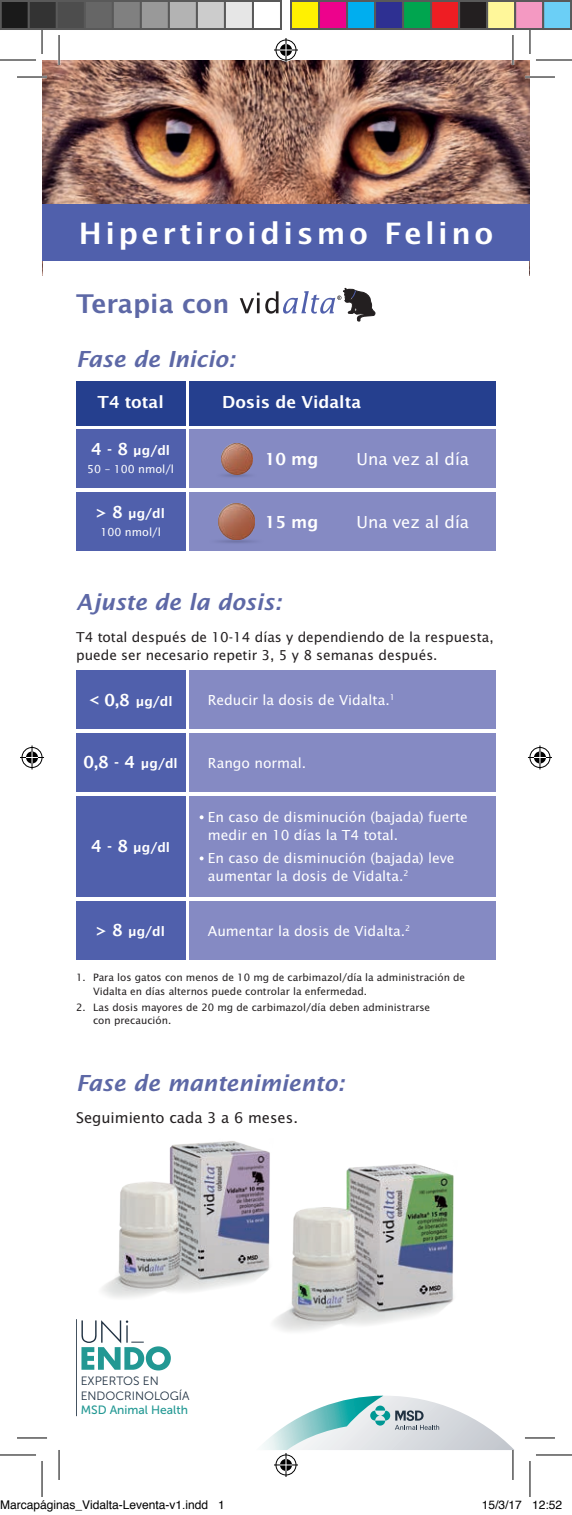
<style>
.page{position:relative;width:572px;height:1515px;background:#fff}
.page>*{position:absolute;margin:0;border:0;box-sizing:border-box;transform-origin:0 0}
.t1{font:600 32px "Lucida Sans AK";letter-spacing:.11em;color:#fff}
.t2{font:600 28px "Lucida Sans AK";color:#5d68a6}
.t3{font:italic 600 24px "Lucida Sans AK";color:#5d68a6}
.t4{font:600 18px "Lucida Sans AK";color:#fff}
.t5{font:18px "Lucida Sans AK";color:#fff}
.t6{font:16px "Lucida Sans AK";color:#231f20}
.t7{font:15px/18px "Lucida Sans AK";color:#fff}
.t8{font:14.8px/17.8px "Lucida Sans AK";color:#231f20}
.t9{font:600 14px "Lucida Sans AK";color:#fff}
.t10{font:12px "Helvetica";color:#000}
.t11{font:12px/14.4px "Museo Sans 300";color:#203142}
.t12{font:12px "Lucida Sans AK";color:#fff}
.t13{font:12px "Museo Sans 500";color:#229893}
.t14{font:11px/13.2px "Lucida Sans AK";color:#231f20}
.s1{font-size:18px}
.s2{font-size:14px}
</style>
<div class="page">
<img style="left:42px;top:60px;width:488px;height:215px">
<div style="left:43px;top:206px;width:486px;height:1248px;background:#fff"></div>
<div style="left:42px;top:205px;width:488px;height:56px;background:#5060ac"></div>
<div style="left:189px;top:733px;width:307px;height:58px;background:#858ac3"></div>
<div style="left:189px;top:796px;width:307px;height:101px;background:#858ac3"></div>
<div style="left:189px;top:901px;width:307px;height:58px;background:#858ac3"></div>
<div style="left:76px;top:381px;width:109px;height:44px;background:#253f8e"></div>
<div style="left:76px;top:670px;width:109px;height:59px;background:#5060ac"></div>
<div style="left:189px;top:670px;width:307px;height:59px;background:#858ac3"></div>
<div style="left:76px;top:733px;width:109px;height:58px;background:#5060ac"></div>
<div style="left:189px;top:429px;width:307px;height:59px;background:#858ac3"></div>
<div style="left:189px;top:492px;width:307px;height:58px;background:#858ac3"></div>
<div style="left:76px;top:429px;width:109px;height:59px;background:#5060ac"></div>
<div style="left:76px;top:492px;width:109px;height:58px;background:#5060ac"></div>
<div style="left:76px;top:796px;width:109px;height:101px;background:#5060ac"></div>
<div style="left:76px;top:901px;width:109px;height:58px;background:#5060ac"></div>
<svg style="left:199px;top:815px;width:4px;height:4px"></svg>
<svg style="left:199px;top:856px;width:4px;height:4px"></svg>
<div style="left:189px;top:381px;width:307px;height:44px;background:#253f8e"></div>
<img style="left:223px;top:474px;width:27px;height:3px">
<img style="left:102px;top:1141px;width:144px;height:157px">
<img style="left:246px;top:1145px;width:208px;height:187px">
<img style="left:221px;top:443px;width:31px;height:31px">
<img style="left:218px;top:503px;width:37px;height:37px">
<svg style="left:81px;top:1320px;width:90px;height:50px"></svg>
<hr style="left:76px;top:1319px;width:1px;height:97px;background:#203142">
<svg style="left:240px;top:293px;width:19px;height:20px"></svg>
<svg style="left:265px;top:288px;width:110px;height:33px"></svg>
<hr style="left:17px;top:76px;width:30px;height:2px;background:#fff">
<hr style="left:525px;top:76px;width:30px;height:2px;background:#fff">
<hr style="left:58px;top:35px;width:2px;height:30px;background:#fff">
<hr style="left:511px;top:35px;width:3px;height:30px;background:#fff">
<hr style="left:17px;top:77px;width:30px;height:1px;background:#000">
<hr style="left:525px;top:77px;width:30px;height:1px;background:#000">
<hr style="left:17px;top:1437px;width:30px;height:1px;background:#000">
<hr style="left:525px;top:1437px;width:30px;height:1px;background:#000">
<hr style="left:59px;top:35px;width:1px;height:30px;background:#000">
<hr style="left:59px;top:1450px;width:1px;height:30px;background:#000">
<hr style="left:512px;top:35px;width:1px;height:30px;background:#000">
<hr style="left:512px;top:1450px;width:1px;height:30px;background:#000">
<hr style="left:0;top:60px;width:36px;height:1px;background:#000">
<hr style="left:536px;top:60px;width:36px;height:1px;background:#000">
<hr style="left:0;top:1454px;width:36px;height:1px;background:#000">
<hr style="left:536px;top:1454px;width:36px;height:1px;background:#000">
<hr style="left:42px;top:18px;width:1px;height:36px;background:#000">
<hr style="left:42px;top:1461px;width:1px;height:36px;background:#000">
<hr style="left:529px;top:18px;width:1px;height:36px;background:#000">
<hr style="left:529px;top:1461px;width:1px;height:36px;background:#000">
<svg style="left:274px;top:38px;width:24px;height:24px"></svg>
<svg style="left:263px;top:1395px;width:251px;height:82px"></svg>
<svg style="left:20px;top:745px;width:24px;height:24px"></svg>
<svg style="left:528px;top:745px;width:24px;height:24px"></svg>
<div style="left:1px;top:1px;width:28px;height:28px;background:#1a1a1a"></div>
<div style="left:0;top:0;width:30px;height:30px;border:2px solid #595959"></div>
<div style="left:29px;top:1px;width:28px;height:28px;background:#333"></div>
<div style="left:28px;top:0;width:30px;height:30px;border:2px solid #595959"></div>
<div style="left:57px;top:1px;width:28px;height:28px;background:#4d4d4d"></div>
<div style="left:56px;top:0;width:30px;height:30px;border:2px solid #595959"></div>
<div style="left:85px;top:1px;width:28px;height:28px;background:#666"></div>
<div style="left:84px;top:0;width:30px;height:30px;border:2px solid #595959"></div>
<div style="left:113px;top:1px;width:28px;height:28px;background:#808080"></div>
<div style="left:112px;top:0;width:30px;height:30px;border:2px solid #595959"></div>
<div style="left:141px;top:1px;width:28px;height:28px;background:#999"></div>
<div style="left:140px;top:0;width:30px;height:30px;border:2px solid #595959"></div>
<div style="left:169px;top:1px;width:28px;height:28px;background:#b3b3b3"></div>
<div style="left:168px;top:0;width:30px;height:30px;border:2px solid #595959"></div>
<div style="left:197px;top:1px;width:28px;height:28px;background:#ccc"></div>
<div style="left:196px;top:0;width:30px;height:30px;border:2px solid #595959"></div>
<div style="left:225px;top:1px;width:28px;height:28px;background:#e6e6e6"></div>
<div style="left:224px;top:0;width:30px;height:30px;border:2px solid #595959"></div>
<div style="left:252px;top:0;width:30px;height:30px;border:2px solid #595959"></div>
<div style="left:291px;top:1px;width:28px;height:28px;background:#fff101"></div>
<div style="left:290px;top:0;width:30px;height:30px;border:2px solid #595959"></div>
<div style="left:319px;top:1px;width:28px;height:28px;background:#ed028c"></div>
<div style="left:318px;top:0;width:30px;height:30px;border:2px solid #595959"></div>
<div style="left:347px;top:1px;width:28px;height:28px;background:#00aeef"></div>
<div style="left:346px;top:0;width:30px;height:30px;border:2px solid #595959"></div>
<div style="left:375px;top:1px;width:28px;height:28px;background:#2e3092"></div>
<div style="left:374px;top:0;width:30px;height:30px;border:2px solid #595959"></div>
<div style="left:403px;top:1px;width:28px;height:28px;background:#00a54f"></div>
<div style="left:402px;top:0;width:30px;height:30px;border:2px solid #595959"></div>
<div style="left:431px;top:1px;width:28px;height:28px;background:#ee1d23"></div>
<div style="left:430px;top:0;width:30px;height:30px;border:2px solid #595959"></div>
<div style="left:459px;top:1px;width:28px;height:28px;background:#231f20"></div>
<div style="left:458px;top:0;width:30px;height:30px;border:2px solid #595959"></div>
<div style="left:487px;top:1px;width:28px;height:28px;background:#fff79a"></div>
<div style="left:486px;top:0;width:30px;height:30px;border:2px solid #595959"></div>
<div style="left:515px;top:1px;width:28px;height:28px;background:#f499c2"></div>
<div style="left:514px;top:0;width:30px;height:30px;border:2px solid #595959"></div>
<div style="left:543px;top:1px;width:28px;height:28px;background:#6bcff6"></div>
<div style="left:542px;top:0;width:30px;height:30px;border:2px solid #595959"></div>
<svg style="left:570px;top:0;width:2px;height:30px"></svg>
<h1 class="t1" style="left:79px;top:215px;width:416px">Hipertiroidismo Felino</h1>
<h2 class="t2" style="left:76px;top:288px;width:155px">Terapia con</h2>
<h3 class="t3" style="left:76px;top:345px;width:161px">Fase de Inicio:</h3>
<h3 class="t4" style="left:97px;top:392px;width:68px">T4 total</h3>
<p class="t9" style="left:91px;top:442px;width:80px"><span class="s1">4 - 8</span> µg/dl</p>
<p class="t12" style="left:87px;top:462px;width:88px">50 – 100 nmol/l</p>
<p class="t9" style="left:96px;top:505px;width:70px"><span class="s1">&gt; 8</span> µg/dl</p>
<p class="t12" style="left:100px;top:525px;width:62px">100 nmol/l</p>
<h3 class="t4" style="left:222px;top:392px;width:140px">Dosis de Vidalta</h3>
<h3 class="t4" style="left:265px;top:449px;width:55px">10 mg</h3>
<h3 class="t5" style="left:356px;top:449px;width:114px">Una vez al día</h3>
<h3 class="t4" style="left:265px;top:511px;width:55px">15 mg</h3>
<h3 class="t5" style="left:356px;top:512px;width:114px">Una vez al día</h3>
<h3 class="t3" style="left:76px;top:588px;width:207px">Ajuste de la dosis:</h3>
<h3 class="t8" style="left:76px;top:629px;width:419px">T4 total después de 10-14 días y dependiendo de la respuesta, puede ser necesario repetir 3, 5 y 8 semanas después.</h3>
<p class="t9" style="left:89px;top:693px;width:85px"><span class="s1">&lt; 0,8</span> µg/dl</p>
<h3 class="t7" style="left:208px;top:692px;width:188px">Reducir la dosis de Vidalta.<sup>1</sup></h3>
<h3 class="t4" style="left:83px;top:752px;width:96px">0,8 - 4 <span class="s2">µg/dl</span></h3>
<h3 class="t7" style="left:208px;top:754px;width:100px">Rango normal.</h3>
<p class="t9" style="left:91px;top:839px;width:80px"><span class="s1">4 - 8</span> µg/dl</p>
<h3 class="t7" style="left:208px;top:808px;width:261px">En caso de disminución (bajada) fuerte medir en 10 días la T4 total.</h3>
<h3 class="t7" style="left:208px;top:850px;width:248px">En caso de disminución (bajada) leve aumentar la dosis de Vidalta.<sup>2</sup></h3>
<p class="t9" style="left:96px;top:923px;width:70px"><span class="s1">&gt; 8</span> µg/dl</p>
<h3 class="t7" style="left:208px;top:922px;width:204px">Aumentar la dosis de Vidalta.<sup>2</sup></h3>
<p class="t14" style="left:93px;top:971px;width:373px;text-indent:-17px">1. Para los gatos con menos de 10 mg de carbimazol/día la administración de<br>Vidalta en días alternos puede controlar la enfermedad.</p>
<p class="t14" style="left:93px;top:1001px;width:338px;text-indent:-17px">2. Las dosis mayores de 20 mg de carbimazol/día deben administrarse con precaución.</p>
<h3 class="t3" style="left:76px;top:1068px;width:270px">Fase de mantenimiento:</h3>
<h3 class="t6" style="left:76px;top:1108px;width:223px">Seguimiento cada 3 a 6 meses.</h3>
<p class="t11" style="left:81px;top:1374px;width:110px">EXPERTOS EN<br>ENDOCRINOLOGÍA</p>
<p class="t13" style="left:81px;top:1403px;width:109px">MSD Animal Health</p>
<p class="t10" style="left:0;top:1495px;width:226px">Marcapáginas_Vidalta-Leventa-v1.indd 1</p>
<p class="t10" style="left:482px;top:1495px;width:82px">15/3/17 12:52</p>
</div>
